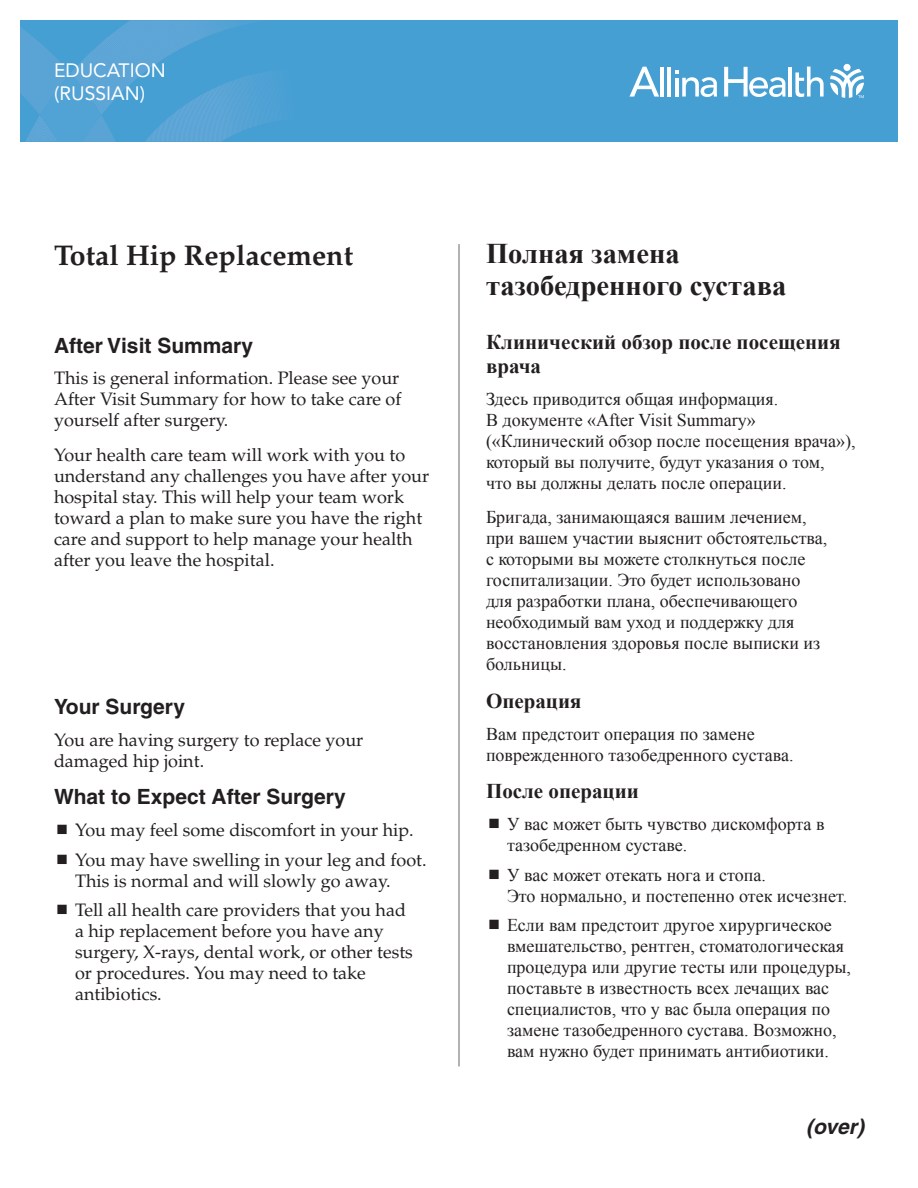
<style>
.page{position:relative;width:918px;height:1188px;background:#fff}
.page>*{position:absolute;margin:0;border:0;box-sizing:border-box;transform-origin:0 0}
.t1{font:700 28.5px/31.5px "Times New Roman";color:#231f20}
.t2{font:700 28.5px "Palatino";color:#231f20}
.Headline{font:700 21px/24px "Times New Roman";color:#231f20}
.Headline-2{font:700 21px "Helvetica";color:#231f20}
.t3{font:italic 700 21px "Helvetica";color:#231f20}
.Kicker{font:19.2px "Avenir LT Std";color:#fff}
.Body_copy{font:18px/21px "Times New Roman";color:#231f20}
.Body_copy-2{font:18px/21px "Palatino";color:#231f20}
</style>
<div class="page">
<hr style="left:458px;top:244px;width:2px;height:822px;background:#76787b">
<div style="left:20px;top:20px;width:878px;height:122px;background:#459fd3"></div>
<svg style="left:20px;top:20px;width:257px;height:122px"></svg>
<svg style="left:830px;top:69px;width:34px;height:29px"></svg>
<div style="left:844px;top:64px;width:7px;height:7px;background:#fff;border-radius:50%"></div>
<hr style="left:660px;top:67px;width:4px;height:30px;background:#fff">
<hr style="left:667px;top:67px;width:4px;height:30px;background:#fff">
<hr style="left:789px;top:67px;width:3px;height:30px;background:#fff">
<svg style="left:795px;top:67px;width:29px;height:30px"></svg>
<svg style="left:675px;top:71px;width:42px;height:26px"></svg>
<svg style="left:629px;top:67px;width:30px;height:30px"></svg>
<svg style="left:724px;top:67px;width:62px;height:30px"></svg>
<p class="Kicker" style="left:54px;top:59px;width:113px">EDUCATION</p>
<p class="Kicker" style="left:54px;top:82px;width:93px">(RUSSIAN)</p>
<p class="t2" style="left:54px;top:239px;width:301px">Total Hip Replacement</p>
<p class="Headline-2" style="left:54px;top:332px;width:201px">After Visit Summary</p>
<p class="Body_copy-2" style="left:54px;top:368px;width:349px;text-align:justify">This is general information. Please see your After Visit Summary for how to take care of yourself after surgery.</p>
<p class="Body_copy-2" style="left:54px;top:445px;width:377px">Your health care team will work with you to understand any challenges you have after your hospital stay. This will help your team work toward a plan to make sure you have the right care and support to help manage your health after you leave the hospital.</p>
<p class="Headline-2" style="left:54px;top:694px;width:133px">Your Surgery</p>
<p class="Body_copy-2" style="left:54px;top:729px;width:311px">You are having surgery to replace your damaged hip joint.</p>
<p class="Headline-2" style="left:54px;top:784px;width:293px">What to Expect After Surgery</p>
<p class="Body_copy-2" style="left:75px;top:820px;width:340px">You may feel some discomfort in your hip.</p>
<p class="Body_copy-2" style="left:75px;top:849px;width:353px">You may have swelling in your leg and foot.<br>This is normal and will slowly go away.</p>
<p class="Body_copy-2" style="left:75px;top:900px;width:339px">Tell all health care providers that you had a hip replacement before you have any surgery, X-rays, dental work, or other tests or procedures. You may need to take antibiotics.</p>
<p class="t1" style="left:486px;top:237px;width:302px">Полная замена тазобедренного сустава</p>
<p class="Headline" style="left:486px;top:330px;width:356px">Клинический обзор после посещения врача</p>
<p class="Body_copy" style="left:486px;top:388px;width:371px">Здесь приводится общая информация.<br>В документе «After Visit Summary» («Клинический обзор после посещения врача»), который вы получите, будут указания о том,<br>что вы должны делать после операции.</p>
<p class="Body_copy" style="left:486px;top:507px;width:343px">Бригада, занимающаяся вашим лечением, при вашем участии выяснит обстоятельства, с которыми вы можете столкнуться после госпитализации. Это будет использовано для разработки плана, обеспечивающего необходимый вам уход и поддержку для восстановления здоровья после выписки из больницы.</p>
<p class="Headline" style="left:486px;top:688px;width:97px">Операция</p>
<p class="Body_copy" style="left:486px;top:723px;width:309px">Вам предстоит операция по замене поврежденного тазобедренного сустава.</p>
<p class="Headline" style="left:486px;top:779px;width:154px">После операции</p>
<p class="Body_copy" style="left:507px;top:813px;width:319px">У вас может быть чувство дискомфорта в тазобедренном суставе.</p>
<p class="Body_copy" style="left:507px;top:864px;width:342px">У вас может отекать нога и стопа.<br>Это нормально, и постепенно отек исчезнет.</p>
<p class="Body_copy" style="left:507px;top:915px;width:346px">Если вам предстоит другое хирургическое вмешательство, рентген, стоматологическая процедура или другие тесты или процедуры, поставьте в известность всех лечащих вас специалистов, что у вас была операция по замене тазобедренного сустава. Возможно, вам нужно будет принимать антибиотики.</p>
<p class="t3" style="left:806px;top:1114px;width:59px">(over)</p>
</div>
